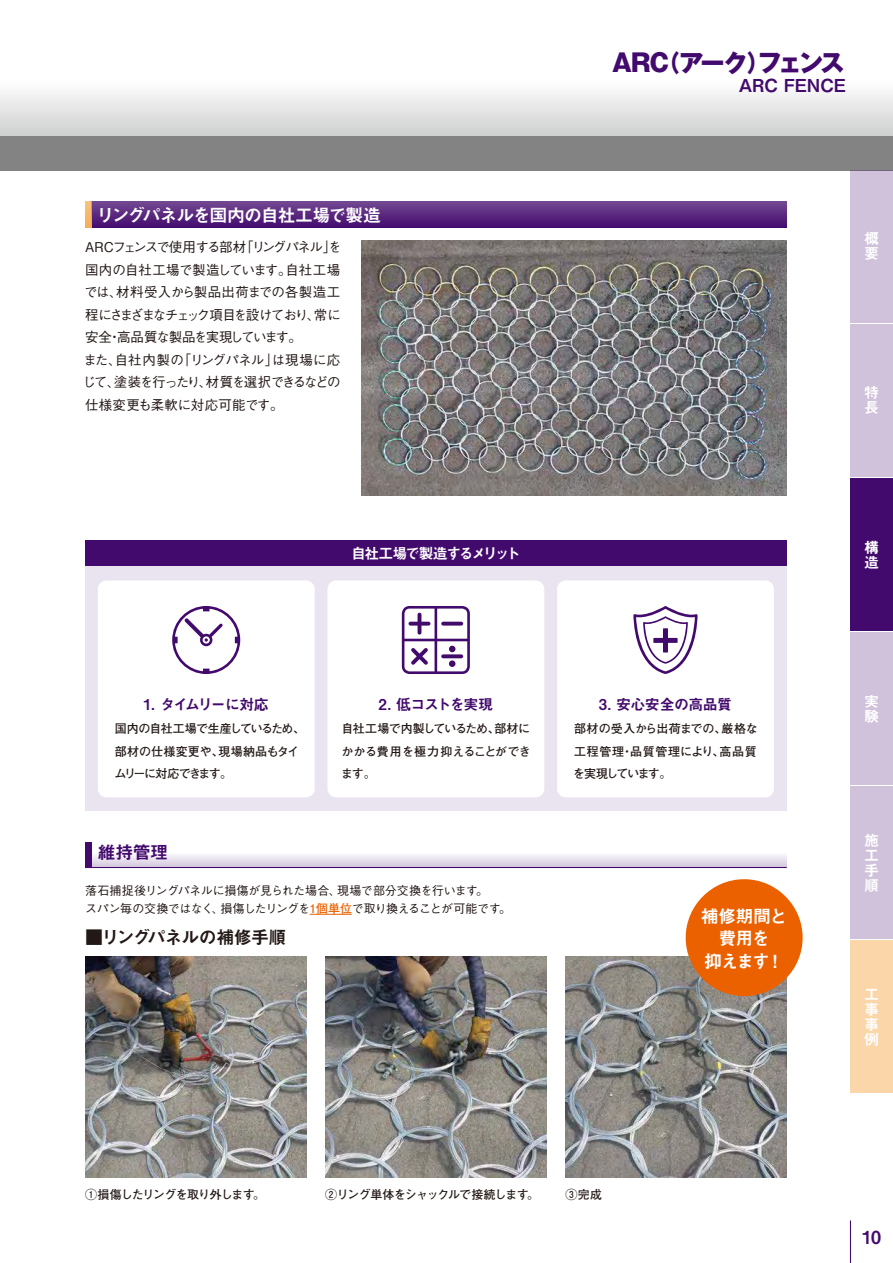
<style>
.page{position:relative;width:893px;height:1263px;background:#fff}
.page>*{position:absolute;margin:0;border:0;box-sizing:border-box;transform-origin:0 0}
.t1{font:800 24.3px "Gothic MB101 Pro";letter-spacing:-.12em;color:#430a6d}
.t2{font:18px "Midashi Go Pro MB31";letter-spacing:-.065em;color:#fff}
.t3{font:18px/22.5px "Midashi Go Pro MB31";letter-spacing:-.09em;color:#fff;text-align:center}
.t4{font:18px "Midashi Go Pro MB31";letter-spacing:-.06em;color:#221815}
.t5{font:18px "Midashi Go Pro MB31";letter-spacing:-.03em;color:#430a6d}
.t6{font:17.85px "Midashi Go Pro MB31";letter-spacing:-.005em;color:#430a6d}
.t7{font:15px/15px "Midashi Go Pro MB31";letter-spacing:-.12em;color:#fff}
.t8{font:15px "Midashi Go Pro MB31";letter-spacing:-.115em;color:#430a6d}
.t9{font:15px "Midashi Go Pro MB31";letter-spacing:-.05em;color:#430a6d}
.t10{font:15px "Midashi Go Pro MB31";letter-spacing:-.085em;color:#430a6d}
.t11{font:500 13.5px/22.5px "Gothic BBB Pro";letter-spacing:-.07em;color:#221815}
.t12{font:700 12px/22.5px "Futo Go B101 Pro";letter-spacing:-.045em;color:#221815;text-align:justify}
.t13{font:500 12px/18px "Gothic BBB Pro";letter-spacing:-.035em;color:#221815}
.s1{font-family:"Futo Go B101 Pro";font-weight:700;color:#eb6100}
</style>
<div class="page">
<svg style="left:0;top:92px;width:893px;height:44px"></svg>
<div style="left:0;top:136px;width:893px;height:34px;background:#838383"></div>
<img style="left:566px;top:957px;width:221px;height:221px">
<img style="left:325px;top:957px;width:221px;height:221px">
<img style="left:85px;top:957px;width:221px;height:221px">
<div style="left:85px;top:540px;width:702px;height:270px;background:#e9e4f0"></div>
<div style="left:557px;top:580px;width:217px;height:217px;background:#fff;border-radius:9px"></div>
<div style="left:327px;top:580px;width:217px;height:217px;background:#fff;border-radius:9px"></div>
<div style="left:98px;top:580px;width:217px;height:217px;background:#fff;border-radius:9px"></div>
<svg style="left:91px;top:202px;width:696px;height:25px;background:#5c2a7f"></svg>
<svg style="left:85px;top:202px;width:6px;height:25px"></svg>
<hr style="left:310px;top:914px;width:42px;height:1px;background:#eb6100">
<img style="left:361px;top:240px;width:426px;height:255px">
<div style="left:686px;top:879px;width:117px;height:117px;background:#eb6100;border-radius:50%"></div>
<div style="left:85px;top:540px;width:702px;height:26px;background:#430a6d"></div>
<svg style="left:402px;top:606px;width:68px;height:68px"></svg>
<div style="left:449px;top:660px;width:6px;height:7px;background:#430a6d;border-radius:50%"></div>
<svg style="left:172px;top:606px;width:68px;height:68px"></svg>
<svg style="left:633px;top:606px;width:64px;height:68px"></svg>
<div style="left:653px;top:638px;width:25px;height:5px;background:#430a6d"></div>
<div style="left:663px;top:628px;width:5px;height:24px;background:#430a6d"></div>
<svg style="left:91px;top:842px;width:696px;height:25px"></svg>
<div style="left:85px;top:842px;width:6px;height:25px;background:#430a6d"></div>
<hr style="left:85px;top:867px;width:702px;height:1px;background:#430a6d">
<div style="left:850px;top:941px;width:43px;height:152px;background:#fad6a9"></div>
<div style="left:850px;top:324px;width:43px;height:152px;background:#d0c2da"></div>
<div style="left:850px;top:478px;width:43px;height:152px;background:#430a6d"></div>
<div style="left:850px;top:632px;width:43px;height:152px;background:#d0c2da"></div>
<div style="left:850px;top:787px;width:43px;height:152px;background:#d0c2da"></div>
<div style="left:850px;top:170px;width:43px;height:152px;background:#d0c2da"></div>
<hr style="left:850px;top:1220px;width:1px;height:43px;background:#430a6d">
<h2 class="t2" style="left:96px;top:200px;width:286px">リングパネルを国内の自社工場で製造</h2>
<p class="t11" style="left:83px;top:234px;width:261px">ARCフェンスで使用する部材「リングパネル」を国内の自社工場で製造しています。自社工場では、材料受入から製品出荷までの各製造工程にさまざまなチェック項目を設けており、常に安全・高品質な製品を実現しています。<br>また、自社内製の「リングパネル」は現場に応じて、塗装を行ったり、材質を選択できるなどの仕様変更も柔軟に対応可能です。</p>
<p class="t7" style="left:351px;top:544px;width:171px">自社工場で製造するメリット</p>
<h1 class="t1" style="left:612px;top:43px;width:234px">ARC（アーク）フェンス</h1>
<h3 class="t6" style="left:739px;top:71px;width:109px">ARC FENCE</h3>
<p class="t7" style="left:864px;top:229px;width:16px">概要</p>
<p class="t7" style="left:864px;top:383px;width:15px">特長</p>
<p class="t7" style="left:864px;top:538px;width:16px">構造</p>
<p class="t8" style="left:144px;top:692px;width:127px">1. タイムリーに対応</p>
<p class="t12" style="left:114px;top:716px;width:192px;text-align:left">国内の自社工場で生産しているため、部材の仕様変更や、現場納品もタイムリーに対応できます。</p>
<h2 class="t5" style="left:98px;top:838px;width:72px">維持管理</h2>
<p class="t10" style="left:378px;top:692px;width:116px">2. 低コストを実現</p>
<p class="t9" style="left:599px;top:692px;width:135px">3. 安心安全の高品質</p>
<p class="t12" style="left:341px;top:716px;width:191px">自社工場で内製しているため、部材にかかる費用を極力抑えることができます。</p>
<p class="t12" style="left:573px;top:716px;width:186px">部材の受入から出荷までの、厳格な工程管理・品質管理により、高品質を実現しています。</p>
<p class="t13" style="left:85px;top:880px;width:428px">落石捕捉後リングパネルに損傷が見られた場合、現場で部分交換を行います。<br>スパン毎の交換ではなく、損傷したリングを<span class="s1">1個単位</span>で取り換えることが可能です。</p>
<h2 class="t4" style="left:85px;top:923px;width:203px">■リングパネルの補修手順</h2>
<h2 class="t3" style="left:701px;top:902px;width:88px">補修期間と費用を<br>抑えます！</h2>
<p class="t7" style="left:864px;top:692px;width:16px">実験</p>
<p class="t7" style="left:864px;top:831px;width:16px;text-align:justify">施工手順</p>
<p class="t7" style="left:864px;top:985px;width:16px;text-align:justify">工事事例</p>
<p class="t12" style="left:85px;top:1182px;width:182px">①損傷したリングを取り外します。</p>
<p class="t12" style="left:325px;top:1182px;width:215px">②リング単体をシャックルで接続します。</p>
<p class="t12" style="left:566px;top:1182px;width:38px">③完成</p>
<h2 class="t5" style="left:862px;top:1222px;width:21px">10</h2>
</div>
